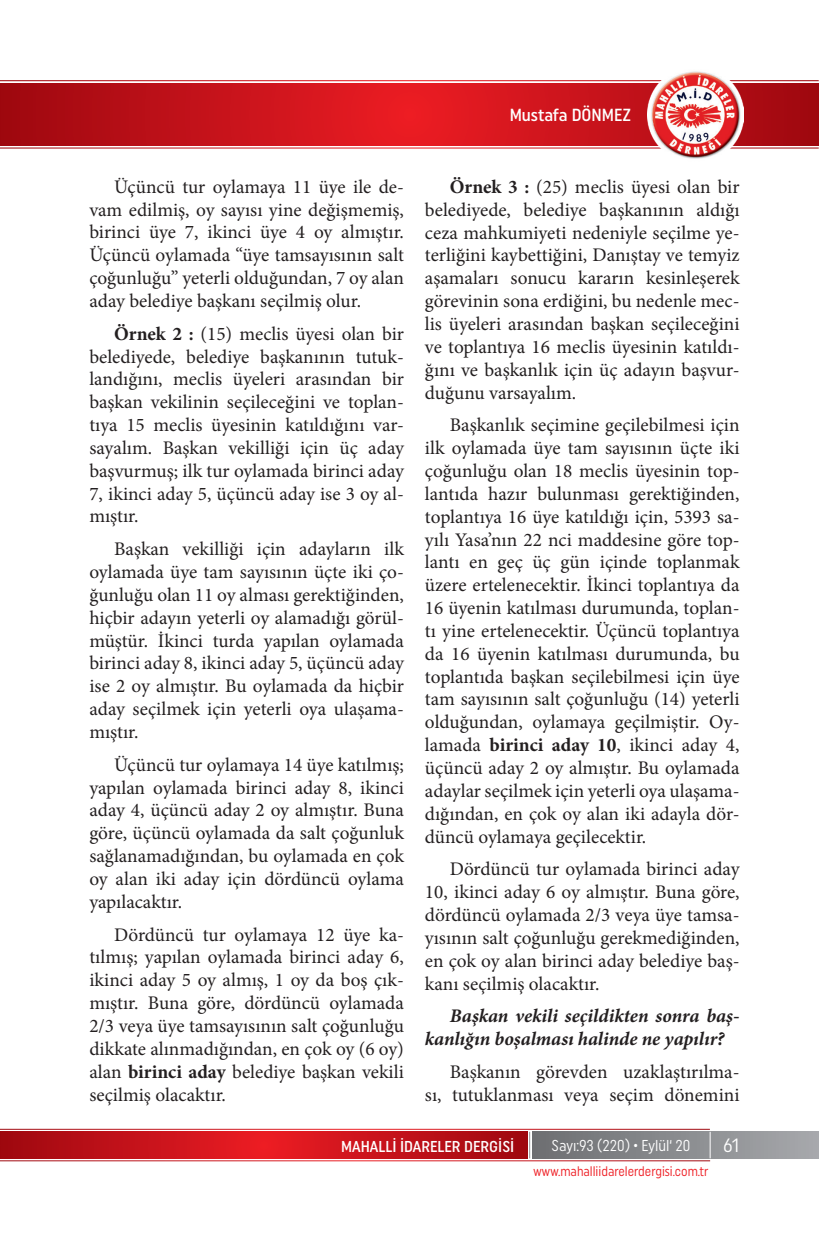
<style>
.page{position:relative;width:819px;height:1241px;background:#fff}
.page>*{position:absolute;margin:0;border:0;box-sizing:border-box;transform-origin:0 0}
.t1{font:19.25px/22.8px "Minion Pro";color:#231f20;text-align:justify}
.t2{font:italic 700 19.25px/22.8px "Minion Pro";letter-spacing:-.005em;color:#231f20}
.t3{font:19.25px "Uniform Condensed";color:#fff}
.t4{font:500 17.5px "Uniform Condensed";color:#fff}
.t5{font:500 15.75px "Uniform Condensed";color:#fff}
.t6{font:15.75px "Uniform Condensed";color:#fff;scale:.95 1}
.t7{font:13.83px "Uniform Condensed";color:#ee1d23;scale:.92 1}
.s1{font-weight:700}
</style>
<div class="page">
<svg style="left:0;top:83px;width:819px;height:62px;background:#c6121a"></svg>
<img style="left:647px;top:71px;width:96px;height:88px">
<div style="left:532px;top:1131px;width:287px;height:27px;background:linear-gradient(to right,#6d6f71,#a8a9ad)"></div>
<svg style="left:0;top:1131px;width:527px;height:27px;background:#c41219"></svg>
<svg style="left:529px;top:1131px;width:1px;height:27px"></svg>
<svg style="left:709px;top:1131px;width:1px;height:27px"></svg>
<p class="t4" style="left:509px;top:105px;width:123px">Mustafa DÖNMEZ</p>
<p class="t1" style="left:89px;top:175px;width:316px;text-indent:25px">Üçüncü tur oylamaya 11 üye ile de&shy;vam edilmiş, oy sayısı yine değişmemiş, birinci üye 7, ikinci üye 4 oy almıştır.<br>Üçüncü oylamada “üye tamsayısının salt çoğunluğu” yeterli olduğundan, 7 oy alan aday belediye başkanı seçilmiş olur.</p>
<p class="t1" style="left:89px;top:322px;width:316px;text-indent:25px"><span class="s1">Örnek 2 :</span> (15) meclis üyesi olan bir belediyede, belediye başkanının tutuk&shy;landığını, meclis üyeleri arasından bir başkan vekilinin seçileceğini ve toplan&shy;tıya 15 meclis üyesinin katıldığını var&shy;sayalım. Başkan vekilliği için üç aday başvurmuş; ilk tur oylamada birinci aday 7, ikinci aday 5, üçüncü aday ise 3 oy al&shy;mıştır.</p>
<p class="t1" style="left:89px;top:537px;width:316px;text-indent:25px">Başkan vekilliği için adayların ilk oylamada üye tam sayısının üçte iki ço&shy;ğunluğu olan 11 oy alması gerektiğinden, hiçbir adayın yeterli oy alamadığı görül&shy;müştür. İkinci turda yapılan oylamada birinci aday 8, ikinci aday 5, üçüncü aday ise 2 oy almıştır. Bu oylamada da hiçbir aday seçilmek için yeterli oya ulaşama&shy;mıştır.</p>
<p class="t1" style="left:89px;top:753px;width:316px;text-indent:25px">Üçüncü tur oylamaya 14 üye katılmış; yapılan oylamada birinci aday 8, ikinci aday 4, üçüncü aday 2 oy almıştır. Buna göre, üçüncü oylamada da salt çoğunluk sağlanamadığından, bu oylamada en çok oy alan iki aday için dördüncü oylama yapılacaktır.</p>
<p class="t1" style="left:89px;top:923px;width:316px;text-indent:25px">Dördüncü tur oylamaya 12 üye ka&shy;tılmış; yapılan oylamada birinci aday 6, ikinci aday 5 oy almış, 1 oy da boş çık&shy;mıştır. Buna göre, dördüncü oylamada 2/3 veya üye tamsayısının salt çoğunluğu dikkate alınmadığından, en çok oy (6 oy) alan <span class="s1">birinci aday</span> belediye başkan vekili seçilmiş olacaktır.</p>
<p class="t1" style="left:425px;top:175px;width:316px;text-indent:25px"><span class="s1">Örnek 3 :</span> (25) meclis üyesi olan bir belediyede, belediye başkanının aldığı ceza mahkumiyeti nedeniyle seçilme ye&shy;terliğini kaybettiğini, Danıştay ve temyiz aşamaları sonucu kararın kesinleşerek görevinin sona erdiğini, bu nedenle mec&shy;lis üyeleri arasından başkan seçileceğini ve toplantıya 16 meclis üyesinin katıldı&shy;ğını ve başkanlık için üç adayın başvur&shy;duğunu varsayalım.</p>
<p class="t1" style="left:425px;top:414px;width:316px;text-indent:25px">Başkanlık seçimine geçilebilmesi için ilk oylamada üye tam sayısının üçte iki çoğunluğu olan 18 meclis üyesinin top&shy;lantıda hazır bulunması gerektiğinden, toplantıya 16 üye katıldığı için, 5393 sa&shy;yılı Yasa’nın 22 nci maddesine göre top&shy;lantı en geç üç gün içinde toplanmak üzere ertelenecektir. İkinci toplantıya da 16 üyenin katılması durumunda, toplan&shy;tı yine ertelenecektir. Üçüncü toplantıya da 16 üyenin katılması durumunda, bu toplantıda başkan seçilebilmesi için üye tam sayısının salt çoğunluğu (14) yeterli olduğundan, oylamaya geçilmiştir. Oy&shy;lamada <span class="s1">birinci aday 10</span>, ikinci aday 4, üçüncü aday 2 oy almıştır. Bu oylamada adaylar seçilmek için yeterli oya ulaşama&shy;dığından, en çok oy alan iki adayla dör&shy;düncü oylamaya geçilecektir.</p>
<p class="t1" style="left:425px;top:857px;width:316px;text-indent:25px">Dördüncü tur oylamada birinci aday 10, ikinci aday 6 oy almıştır. Buna göre, dördüncü oylamada 2/3 veya üye tamsa&shy;yısının salt çoğunluğu gerekmediğinden, en çok oy alan birinci aday belediye baş&shy;kanı seçilmiş olacaktır.</p>
<p class="t2" style="left:425px;top:1004px;width:316px;text-indent:25px">Başkan vekili seçildikten sonra baş&shy;kanlığın boşalması halinde ne yapılır?</p>
<p class="t1" style="left:425px;top:1060px;width:316px;text-align:right">Başkanın görevden uzaklaştırılma-<br>sı, tutuklanması veya seçim dönemini</p>
<p class="t5" style="left:341px;top:1136px;width:175px">MAHALLİ İDARELER DERGİSİ</p>
<p class="t6" style="left:551px;top:1136px;width:148px">Sayı:93 (220) • Eylül‘ 20</p>
<p class="t3" style="left:723px;top:1133px;width:18px">61</p>
<p class="t7" style="left:533px;top:1162px;width:192px">www.mahalliidarelerdergisi.com.tr</p>
</div>
